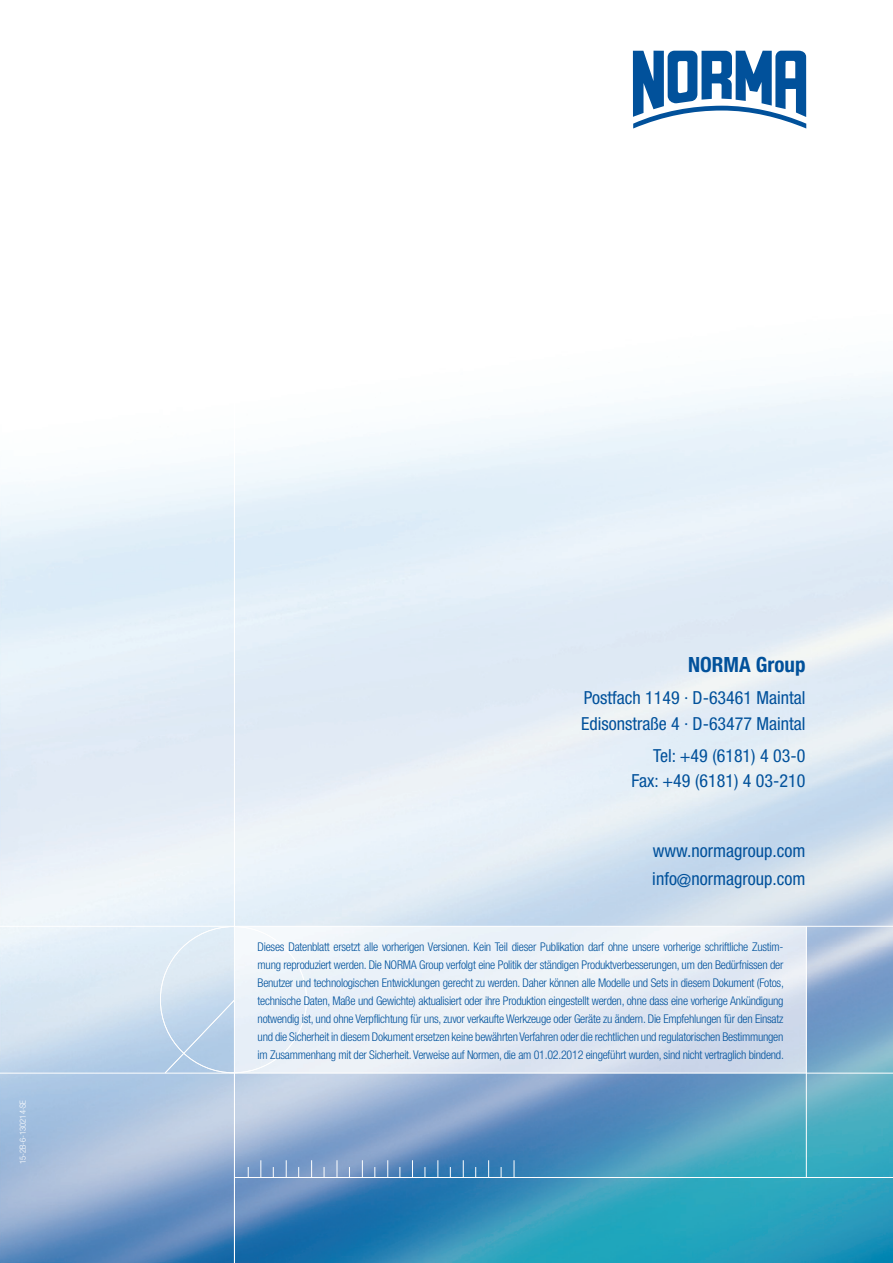
<style>
.page{position:relative;width:893px;height:1263px;background:#fff}
.page>*{position:absolute;margin:0;border:0;box-sizing:border-box;transform-origin:0 0}
.t1{font:700 condensed 21px "Helvetica Neue LT Pro";color:#01519b}
.t2{font:condensed 18px/25.5px "Helvetica Neue LT Std";color:#01519b}
.t3{font:300 condensed 12px/18px "Helvetica Neue LT Std";letter-spacing:-.02em;color:#01529c;text-align:justify}
.t4{font:300 condensed 8.55px "Helvetica Neue LT Std";color:#fff}
</style>
<div class="page">
<img style="left:0;top:736px;width:261px;height:527px">
<img style="left:791px;top:947px;width:102px;height:316px">
<img style="left:261px;top:1074px;width:530px;height:189px">
<hr style="left:235px;top:1177px;width:658px;height:1px;background:#fff">
<hr style="left:234px;top:63px;width:1px;height:1200px;background:#fff">
<svg style="left:261px;top:1160px;width:1px;height:17px"></svg>
<svg style="left:286px;top:1160px;width:1px;height:17px"></svg>
<svg style="left:311px;top:1160px;width:1px;height:17px"></svg>
<svg style="left:337px;top:1160px;width:1px;height:17px"></svg>
<svg style="left:362px;top:1160px;width:1px;height:17px"></svg>
<svg style="left:387px;top:1160px;width:1px;height:17px"></svg>
<svg style="left:412px;top:1160px;width:1px;height:17px"></svg>
<svg style="left:438px;top:1160px;width:1px;height:17px"></svg>
<svg style="left:463px;top:1160px;width:1px;height:17px"></svg>
<svg style="left:488px;top:1160px;width:1px;height:17px"></svg>
<svg style="left:514px;top:1160px;width:1px;height:17px"></svg>
<svg style="left:160px;top:927px;width:147px;height:146px"></svg>
<hr style="left:806px;top:926px;width:1px;height:252px;background:#fff">
<svg style="left:633px;top:51px;width:173px;height:77px"></svg>
<hr style="left:0;top:926px;width:893px;height:1px;background:#fff">
<hr style="left:0;top:1073px;width:893px;height:1px;background:#fff">
<p class="t4" style="left:20px;top:1164px;width:66px;rotate:-90deg">15-2B-6-130214-SE</p>
<h1 class="t1" style="left:688px;top:657px;width:119px">NORMA Group</h1>
<h2 class="t2" style="left:581px;top:687px;width:226px">Postfach 1149 · D-63461 Maintal<br>Edisonstraße 4 · D-63477 Maintal</h2>
<h2 class="t2" style="left:632px;top:744px;width:175px;text-align:right">Tel: +49 (6181) 4 03-0<br>Fax: +49 (6181) 4 03-210</h2>
<h2 class="t2" style="left:652px;top:838px;width:155px;line-height:28.3px">www.normagroup.com info@normagroup.com</h2>
<p class="t3" style="left:258px;top:938px;width:528px">Dieses Datenblatt ersetzt alle vorherigen Versionen. Kein Teil dieser Publikation darf ohne unsere vorherige schriftliche Zustim&shy;mung reproduziert werden. Die NORMA Group verfolgt eine Politik der ständigen Produktverbesserungen, um den Bedürfnissen der Benutzer und technologischen Entwicklungen gerecht zu werden. Daher können alle Modelle und Sets in diesem Dokument (Fotos, technische Daten, Maße und Gewichte) aktualisiert oder ihre Produktion eingestellt werden, ohne dass eine vorherige Ankündigung notwendig ist, und ohne Verpflichtung für uns, zuvor verkaufte Werkzeuge oder Geräte zu ändern. Die Empfehlungen für den Einsatz und die Sicherheit in diesem Dokument ersetzen keine bewährten Verfahren oder die rechtlichen und regulatorischen Bestimmungen im Zusammenhang mit der Sicherheit. Verweise auf Normen, die am 01.02.2012 eingeführt wurden, sind nicht vertraglich bindend.</p>
</div>
